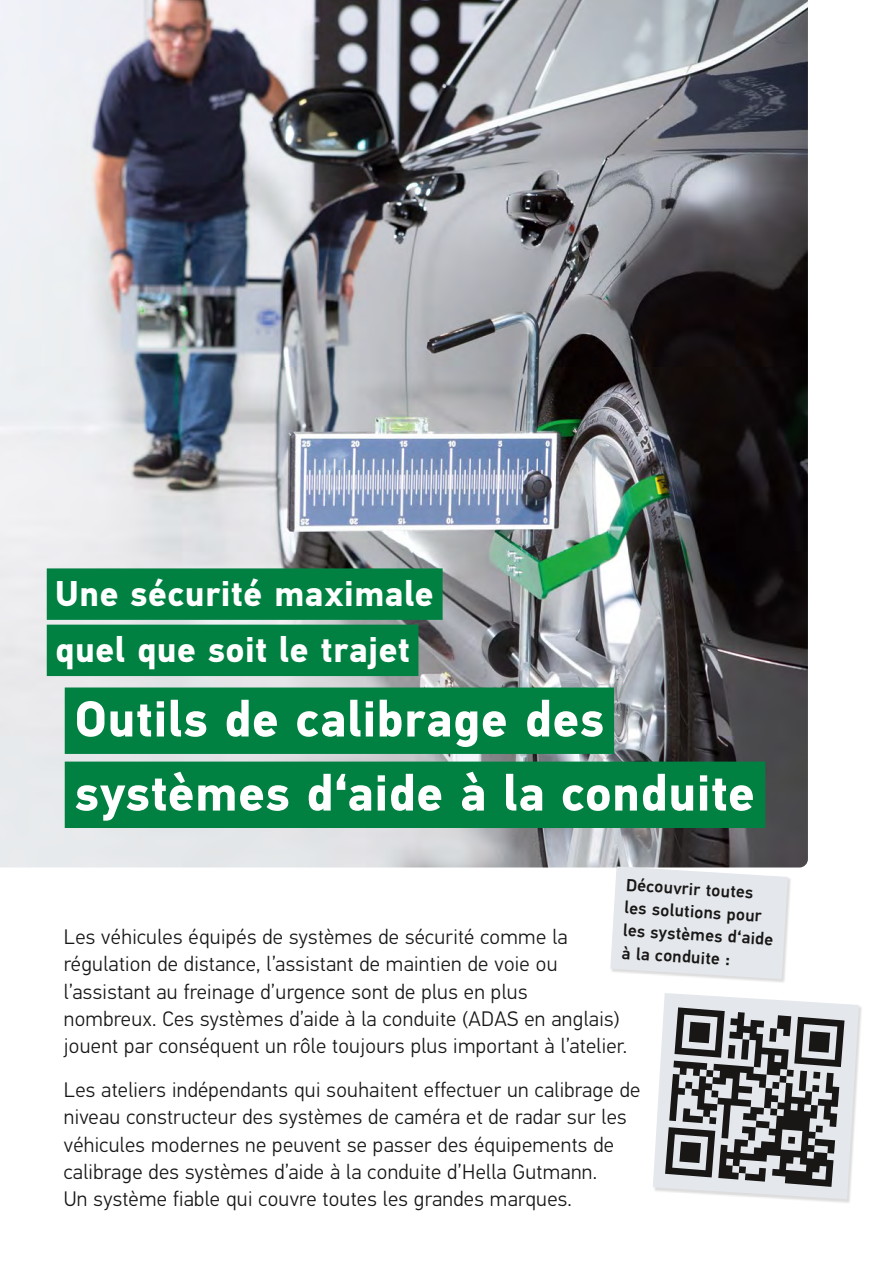
<style>
.page{position:relative;width:893px;height:1263px;background:#fff}
.page>*{position:absolute;margin:0;border:0;box-sizing:border-box;transform-origin:0 0}
.Head_1_gruen_weiss{font:700 50.55px "Hella DIN Universal";letter-spacing:.015em;color:#fff}
.Head_1_gruen_weiss-2{font:700 35.85px "Hella DIN Universal";letter-spacing:.015em;color:#fff}
.Intro_Text_14pt{font:300 21px/27.3px "Hella DIN Universal";letter-spacing:.015em;color:#181716}
.Intro_Text_14pt-2{font:500 17.4px "Hella DIN Universal";color:#181716}
</style>
<div class="page">
<img style="left:0;top:0;width:808px;height:867px">
<div style="left:610px;top:867px;width:182px;height:116px;background:#181716;opacity:.15"></div>
<svg style="left:610px;top:866px;width:178px;height:113px;background:#e4e6ea"></svg>
<div style="left:47px;top:568px;width:396px;height:52px;background:#008142"></div>
<div style="left:47px;top:625px;width:371px;height:51px;background:#008142"></div>
<div style="left:65px;top:687px;width:549px;height:67px;background:#008142"></div>
<div style="left:65px;top:761px;width:700px;height:67px;background:#008142"></div>
<div style="left:653px;top:993px;width:210px;height:210px;background:#181716;opacity:.15"></div>
<svg style="left:653px;top:993px;width:206px;height:206px;background:#9e9fa1"></svg>
<p class="Head_1_gruen_weiss-2" style="left:55px;top:570px;width:380px">Une sécurité maximale</p>
<p class="Head_1_gruen_weiss-2" style="left:55px;top:626px;width:356px">quel que soit le trajet</p>
<p class="Head_1_gruen_weiss" style="left:75px;top:686px;width:530px">Outils de calibrage des</p>
<p class="Head_1_gruen_weiss" style="left:75px;top:760px;width:682px">systèmes d‘aide à la conduite</p>
<p class="Intro_Text_14pt-2" style="left:626px;top:874px;width:129px;rotate:3deg">Découvrir toutes</p>
<p class="Intro_Text_14pt-2" style="left:625px;top:897px;width:139px;rotate:3deg">les solutions pour</p>
<p class="Intro_Text_14pt-2" style="left:624px;top:920px;width:152px;rotate:3deg">les systèmes d‘aide</p>
<p class="Intro_Text_14pt-2" style="left:622px;top:942px;width:110px;rotate:3deg">à la conduite :</p>
<p class="Intro_Text_14pt" style="left:64px;top:924px;width:565px">Les véhicules équipés de systèmes de sécurité comme la régulation de distance, l’assistant de maintien de voie ou l’assistant au freinage d’urgence sont de plus en plus<br>nombreux. Ces systèmes d’aide à la conduite (ADAS en anglais) jouent par conséquent un rôle toujours plus important à l’atelier.</p>
<p class="Intro_Text_14pt" style="left:64px;top:1078px;width:578px">Les ateliers indépendants qui souhaitent effectuer un calibrage de niveau constructeur des systèmes de caméra et de radar sur les véhicules modernes ne peuvent se passer des équipements de calibrage des systèmes d’aide à la conduite d’Hella Gutmann.<br>Un système fiable qui couvre toutes les grandes marques.</p>
</div>
